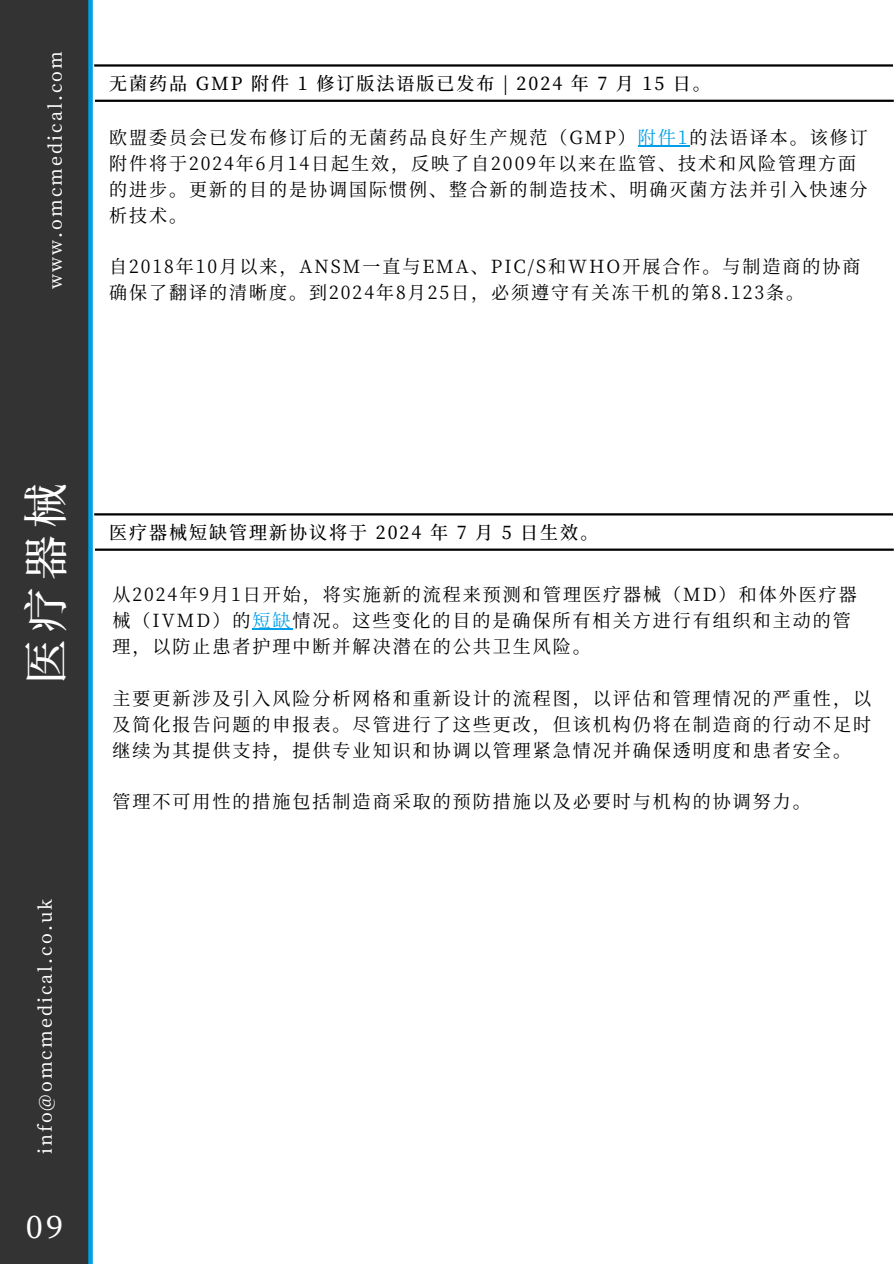
<style>
.page{position:relative;width:894px;height:1264px;background:#fff}
.page>*{position:absolute;margin:0;border:0;box-sizing:border-box;transform-origin:0 0}
.t1{font:500 44.7px "Source Han Serif SC";color:#fff}
.t2{font:500 31.2px "Source Han Serif SC";color:#fff}
.t3{font:23.1px "Source Han Serif SC";color:#fff}
.t4{font:22.95px "Source Han Serif SC";color:#fff}
.t5{font:500 18.45px "Source Han Serif SC";color:#fff}
.t6{font:18px/25.8px "Source Han Serif SC";letter-spacing:.11em;color:#000}
.t7{font:500 18px "Source Han Serif SC";letter-spacing:.11em;color:#000}
.t8{font:500 18px "Source Han Serif SC";letter-spacing:.11em;color:#fff}
.s1{color:#009fe7}
</style>
<div class="page">
<div style="left:0;top:0;width:89px;height:1263px;background:#333"></div>
<div style="left:88px;top:0;width:5px;height:1263px;background:#009fe7"></div>
<hr style="left:637px;top:145px;width:52px;height:1px;background:#009fe7">
<hr style="left:95px;top:100px;width:798px;height:2px;background:#000">
<hr style="left:94px;top:64px;width:798px;height:3px;background:#000">
<hr style="left:252px;top:628px;width:40px;height:1px;background:#009fe7">
<hr style="left:95px;top:548px;width:798px;height:3px;background:#000">
<hr style="left:94px;top:513px;width:798px;height:2px;background:#000">
<p class="t8" style="left:41px;top:289px;width:239px;rotate:-90deg">www.omcmedical.com</p>
<h3 class="t7" style="left:109px;top:70px;width:603px">无菌药品 GMP 附件 1 修订版法语版已发布 | 2024 年 7 月 15 日。</h3>
<h2 class="t6" style="left:109px;top:123px;width:760px">欧盟委员会已发布修订后的无菌药品良好生产规范（GMP）<span class="s1">附件1</span>的法语译本。该修订附件将于2024年6月 14日起生效，反映了自 2009年以来在监管、技术和风险管理方面的进步。更新的目的是协调国际惯例、整合新的制造技术、明确灭菌方法并引入快速分析技术。</h2>
<h3 class="t6" style="left:109px;top:253px;width:752px">自 2018年10月以来，ANSM一直与EMA、PIC/S和WHO开展合作。与制造商的协商确保了翻译的清晰度。到2024年8月 25日，必须遵守有关冻干机的第8.123条。</h3>
<p class="t1" style="left:11px;top:684px;width:202px;rotate:-90deg">医疗器械</p>
<p class="t8" style="left:31px;top:1154px;width:256px;rotate:-90deg">info@omcmedical.co.uk</p>
<h4 class="t3" style="left:39px;top:1201px;width:12px">5</h4>
<p class="t2" style="left:26px;top:1202px;width:36px">09</p>
<h1 class="t5" style="left:33px;top:1207px;width:22px">1 2</h1>
<h4 class="t4" style="left:38px;top:1209px;width:12px">5</h4>
<p class="t7" style="left:109px;top:518px;width:490px">医疗器械短缺管理新协议将于 2024 年 7 月 5 日生效。</p>
<h4 class="t6" style="left:112px;top:580px;width:745px">从2024年9月 1日开始，将实施新的流程来预测和管理医疗器械（MD）和体外医疗器械（IVMD）的<span class="s1">短缺</span>情况。这些变化的目的是确保所有相关方进行有组织和主动的管理，以防止患者护理中断并解决潜在的公共卫生风险。</h4>
<h3 class="t6" style="left:112px;top:684px;width:759px;text-align:justify">主要更新涉及引入风险分析网格和重新设计的流程图，以评估和管理情况的严重性，以及简化报告问题的申报表。尽管进行了这些更改，但该机构仍将在制造商的行动不足时继续为其提供支持，提供专业知识和协调以管理紧急情况并确保透明度和患者安全。</h3>
<p class="t6" style="left:112px;top:787px;width:699px">管理不可用性的措施包括制造商采取的预防措施以及必要时与机构的协调努力。</p>
</div>
